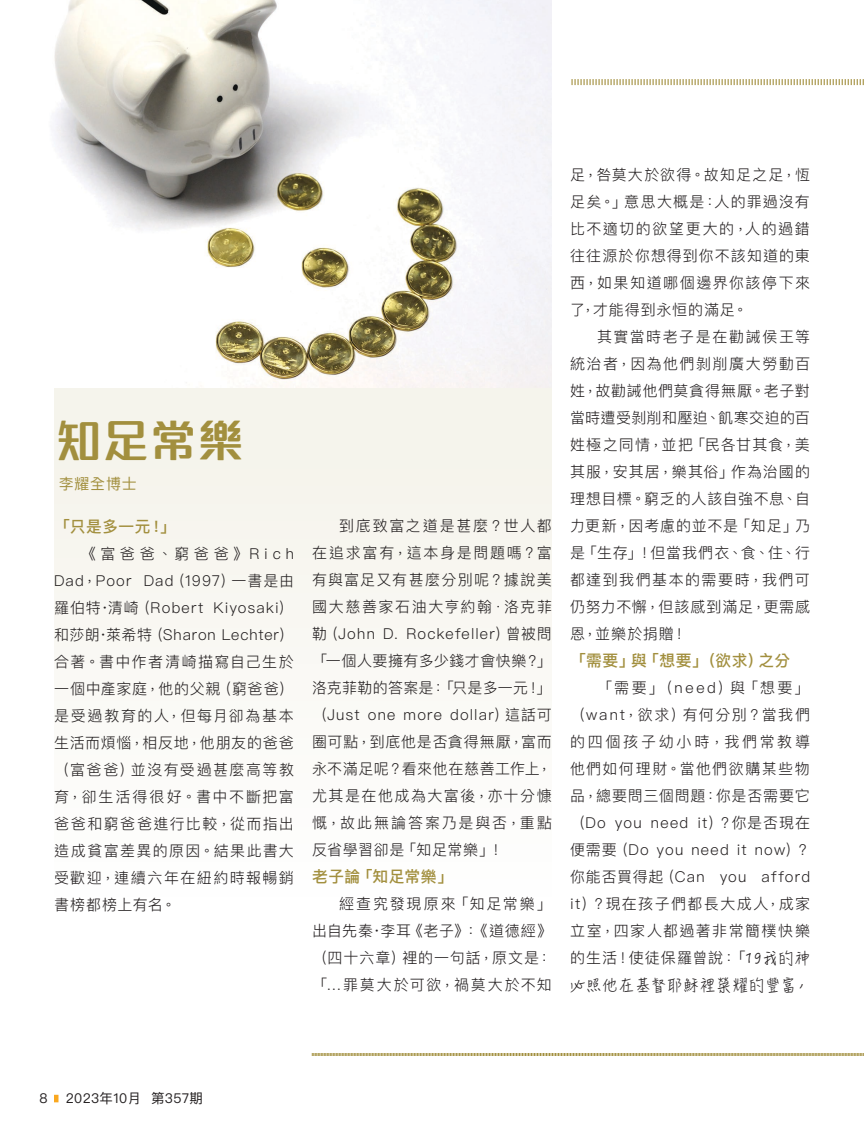
<style>
.page{position:relative;width:864px;height:1134px;background:#fff}
.page>*{position:absolute;margin:0;border:0;box-sizing:border-box;transform-origin:0 0}
.t1{font:700 45px "M Finance HK";color:#a28f3e}
.Body_Paragraph_-_heading{font:500 15.75px "Ping Fang TC";letter-spacing:.035em;color:#a28f3e}
.Body_Paragraph_v1_LIGHT_75{font:300 15px/27px "Ping Fang TC";letter-spacing:.085em;color:#231f20;text-align:justify}
.MT-Writer{font:15px "Ping Fang TC";letter-spacing:.05em;color:#a28f3e}
.t2{font:13.5px "Ping Fang TC";letter-spacing:.025em;color:#231f20}
.s1{font-family:"Hanzi Pen TC W3";font-weight:400}
</style>
<div class="page">
<svg style="left:54px;top:1095px;width:4px;height:7px"></svg>
<div style="left:54px;top:0;width:498px;height:922px;background:#f9f8f4"></div>
<svg style="left:312px;top:1053px;width:552px;height:3px;background:#c0b37d"></svg>
<img style="left:53px;top:0;width:494px;height:387px">
<svg style="left:572px;top:79px;width:292px;height:6px"></svg>
<p class="t1" style="left:56px;top:408px;width:188px">知足常樂</p>
<p class="MT-Writer" style="left:59px;top:474px;width:79px">李耀全博士</p>
<p class="Body_Paragraph_-_heading" style="left:54px;top:517px;width:124px">「只是多一元！」</p>
<p class="Body_Paragraph_v1_LIGHT_75" style="left:54px;top:540px;width:242px;text-indent:27px">《富爸爸、窮爸爸》Rich Dad，Poor Dad（1997）一書是由羅伯特‧清崎（Robert Kiyosaki）和莎朗‧萊希特（Sharon Lechter）合著。書中作者清崎描寫自己生於一個中產家庭，他的父親（窮爸爸）是受過教育的人，但每月卻為基本生活而煩惱，相反地，他朋友的爸爸（富爸爸）並沒有受過甚麼高等教育，卻生活得很好。書中不斷把富爸爸和窮爸爸進行比較，從而指出造成貧富差異的原因。結果此書大受歡迎，連續六年在紐約時報暢銷書榜都榜上有名。</p>
<p class="Body_Paragraph_v1_LIGHT_75" style="left:312px;top:512px;width:242px;text-indent:27px">到底致富之道是甚麼？世人都在追求富有，這本身是問題嗎？富有與富足又有甚麼分別呢？據說美國大慈善家石油大亨約翰．洛克菲勒（John D. Rockefeller）曾被問「一個人要擁有多少錢才會快樂？」洛克菲勒的答案是：「只是多一元！」（Just one more dollar）這話可圈可點，到底他是否貪得無厭，富而永不滿足呢？看來他在慈善工作上，尤其是在他成為大富後，亦十分慷慨，故此無論答案乃是與否，重點反省學習卻是「知足常樂」！</p>
<p class="Body_Paragraph_-_heading" style="left:312px;top:866px;width:143px">老子論「知足常樂」</p>
<p class="Body_Paragraph_v1_LIGHT_75" style="left:312px;top:890px;width:242px;text-indent:27px">經查究發現原來「知足常樂」出自先秦‧李耳《老子》：《道德經》（四十六章）裡的一句話，原文是：「…罪莫大於可欲，禍莫大於不知</p>
<p class="Body_Paragraph_v1_LIGHT_75" style="left:570px;top:161px;width:242px">足，咎莫大於欲得。故知足之足，恆足矣。」意思大概是：人的罪過沒有比不適切的欲望更大的，人的過錯往往源於你想得到你不該知道的東西，如果知道哪個邊界你該停下來了，才能得到永恒的滿足。</p>
<p class="Body_Paragraph_v1_LIGHT_75" style="left:570px;top:323px;width:242px;text-indent:27px">其實當時老子是在勸誡侯王等統治者，因為他們剝削廣大勞動百姓，故勸誡他們莫貪得無厭。老子對當時遭受剝削和壓迫、飢寒交迫的百姓極之同情，並把「民各甘其食，美其服，安其居，樂其俗」作為治國的理想目標。窮乏的人該自強不息、自力更新，因考慮的並不是「知足」乃是「生存」！但當我們衣、食、住、行都達到我們基本的需要時，我們可仍努力不懈，但該感到滿足，更需感恩，並樂於捐贈！</p>
<p class="Body_Paragraph_-_heading" style="left:570px;top:650px;width:222px">「需要」與「想要」（欲求）之分</p>
<p class="Body_Paragraph_v1_LIGHT_75" style="left:570px;top:674px;width:242px;text-indent:27px">「需要」（need）與「想要」（want，欲求）有何分別？當我們的四個孩子幼小時，我們常教導他們如何理財。當他們欲購某些物品，總要問三個問題：你是否需要它（Do you need it）？你是否現在便需要（Do you need it now）？你能否買得起（Can you afford it）？現在孩子們都長大成人，成家立室，四家人都過著非常簡樸快樂的生活！使徒保羅曾說：「<span class="s1">19我的神必照他在基督耶穌裡榮耀的豐富，</span></p>
<p class="t2" style="left:39px;top:1090px;width:10px">8</p>
<p class="t2" style="left:66px;top:1090px;width:139px">2023年10月 第357期</p>
</div>
